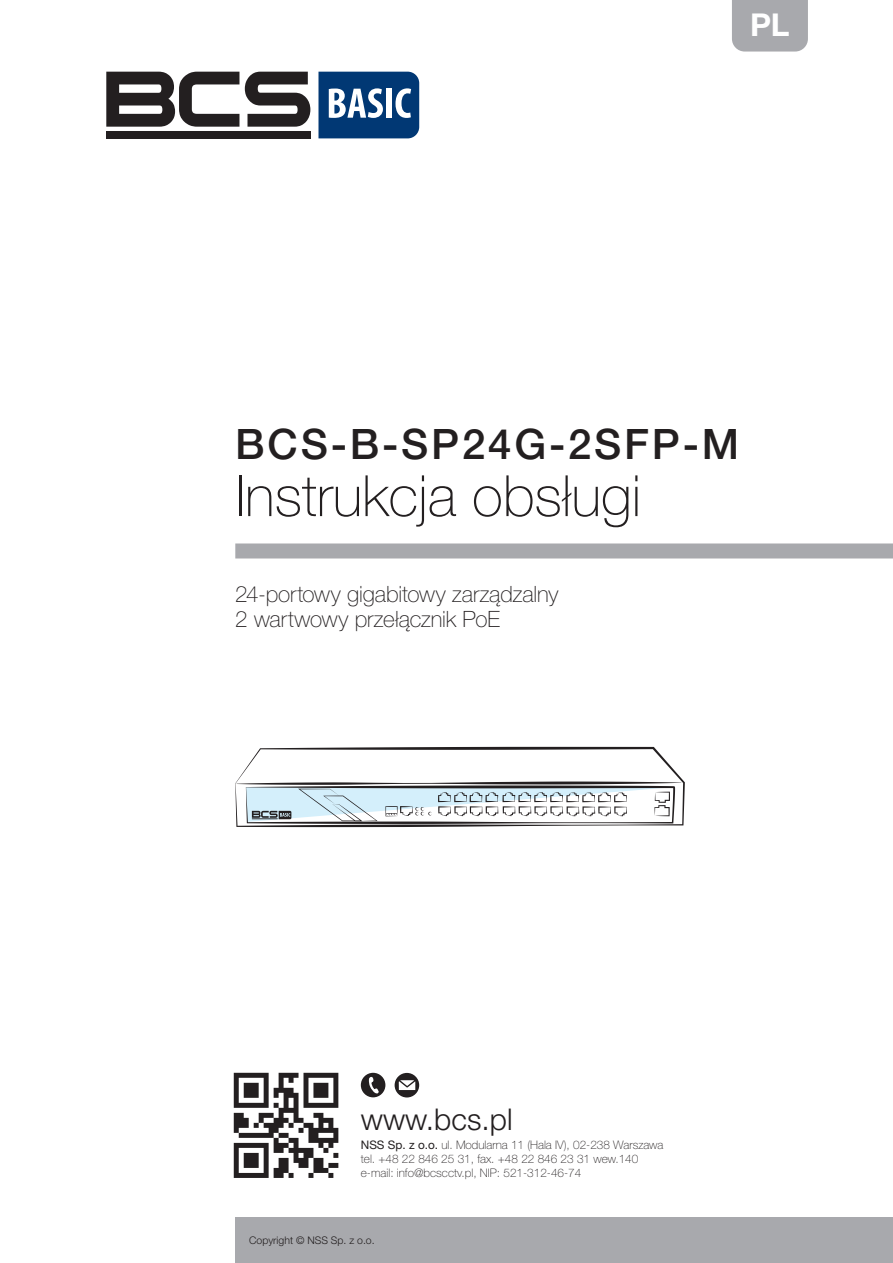
<style>
.page{position:relative;width:893px;height:1263px;background:#fff}
.page>*{position:absolute;margin:0;border:0;box-sizing:border-box;transform-origin:0 0}
.t1{font:100 57px "Helvetica Neue LT Pro";color:#231f20}
.t2{font:500 42px "Helvetica Neue LT Pro";letter-spacing:.065em;color:#231f20}
.Rozdzial{font:700 31.5px "Helvetica Neue LT Pro";color:#fff}
.t3{font:300 30px "Helvetica Neue LT Pro";color:#231f20}
.t4{font:100 22.5px/25.5px "Helvetica Neue LT Pro";letter-spacing:-.005em;color:#231f20}
.t5{font:100 11.85px "Helvetica Neue LT Pro";color:#231f20}
.t6{font:300 10.5px "Helvetica Neue LT Pro";color:#231f20}
.s1{font-weight:400}
</style>
<div class="page">
<div style="left:235px;top:543px;width:658px;height:15px;background:#a8a9ad"></div>
<div style="left:235px;top:1218px;width:658px;height:45px;background:#a8a9ad"></div>
<div style="left:732px;top:0;width:76px;height:52px;background:#a8a9ad"></div>
<svg style="left:235px;top:747px;width:450px;height:80px"></svg>
<svg style="left:395px;top:1073px;width:24px;height:24px"></svg>
<svg style="left:361px;top:1073px;width:24px;height:24px"></svg>
<svg style="left:234px;top:1073px;width:104px;height:105px"></svg>
<svg style="left:106px;top:72px;width:204px;height:55px"></svg>
<div style="left:106px;top:131px;width:204px;height:7px;background:#231f20"></div>
<svg style="left:318px;top:72px;width:101px;height:66px"></svg>
<p class="Rozdzial" style="left:750px;top:6px;width:41px">PL</p>
<p class="t2" style="left:235px;top:419px;width:505px">BCS-B-SP24G-2SFP-M</p>
<p class="t1" style="left:235px;top:463px;width:407px">Instrukcja obsługi</p>
<p class="t4" style="left:235px;top:581px;width:325px">24-portowy gigabitowy zarządzalny<br>2 wartwowy przełącznik PoE</p>
<p class="t3" style="left:361px;top:1101px;width:153px">www.bcs.pl</p>
<p class="t5" style="left:361px;top:1138px;width:304px"><span class="s1">NSS Sp. z o.o.</span> ul. Modularna 11 (Hala IV), 02-238 Warszawa</p>
<p class="t5" style="left:361px;top:1152px;width:279px">tel. +48 22 846 25 31, fax. +48 22 846 23 31 wew.140</p>
<p class="t5" style="left:361px;top:1166px;width:222px">e-mail: info@bcscctv.pl, NIP: 521-312-46-74</p>
<p class="t6" style="left:249px;top:1234px;width:127px">Copyright © NSS Sp. z o.o.</p>
</div>
